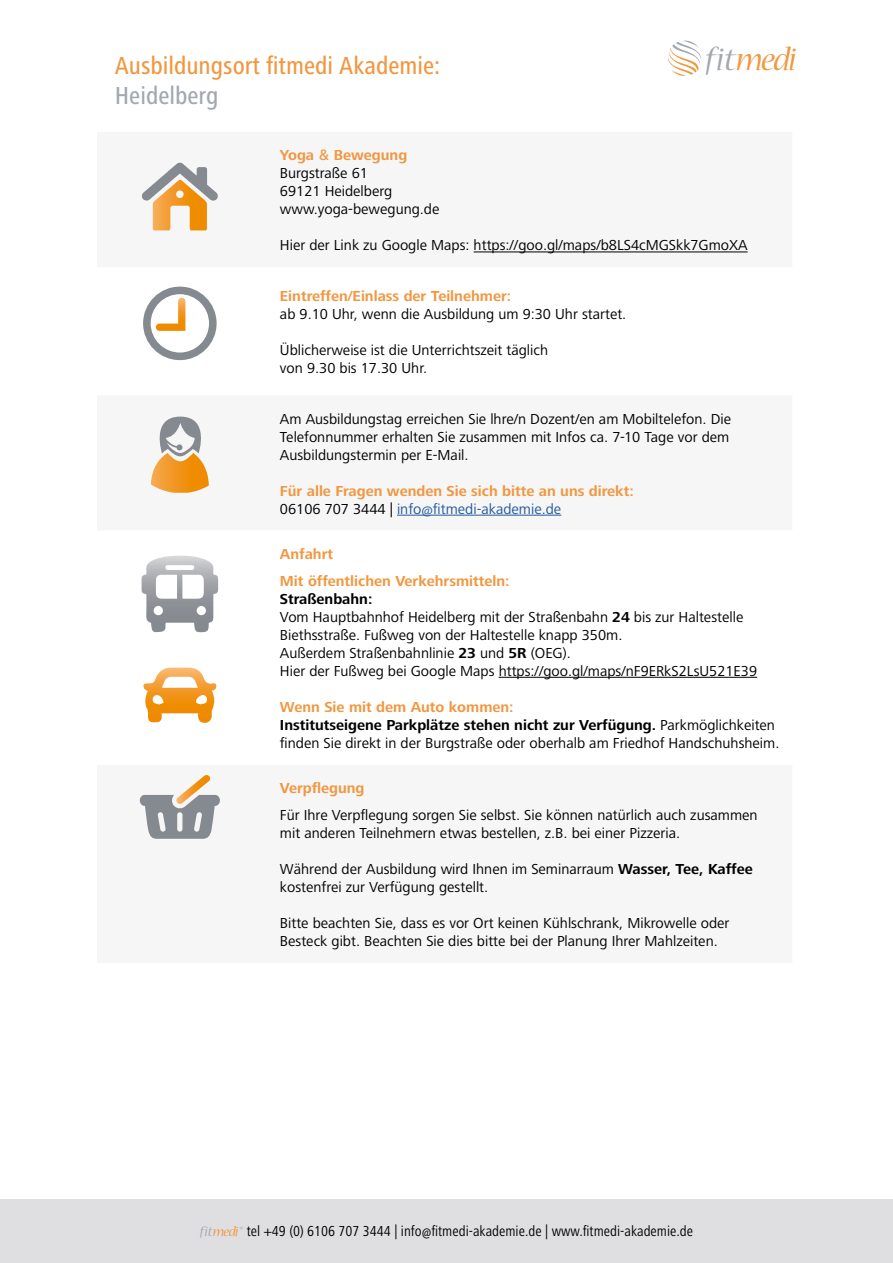
<style>
.page{position:relative;width:893px;height:1263px;background:#fff}
.page>*{position:absolute;margin:0;border:0;box-sizing:border-box;transform-origin:0 0}
.t1{font:italic 35.4px "Nueva Std";letter-spacing:-.05em;color:#f19740}
.t2{font:500 condensed 25.5px "Frutiger Next LT";color:#f19740}
.t3{font:500 condensed 25.5px "Frutiger Next LT";color:#a3a7af}
.t4{font:15px/18px "Frutiger Next LT";color:#000}
.t5{font:700 15px/18px "Frutiger Next LT";color:#f19740}
.t6{font:condensed 15px "Frutiger Next LT";color:#000}
.s1{color:#a3a7af}
.s2{font-weight:700;color:#f19740}
.s3{font-family:"Frutiger";color:#f19740}
.s4{font-weight:400;color:#000}
.s5{font-weight:400;color:#22599b}
.s6{font-weight:700}
.s7{font-family:"Nueva Std";font-style:italic;font-stretch:normal;color:#a3a7af}
.s8{font-family:"Nueva Std";font-style:italic;font-stretch:normal;color:#f19740}
</style>
<div class="page">
<div style="left:0;top:1199px;width:893px;height:64px;background:#dfdfe2"></div>
<svg style="left:668px;top:41px;width:33px;height:35px"></svg>
<hr style="left:474px;top:252px;width:274px;height:1px;background:#000">
<hr style="left:397px;top:515px;width:164px;height:1px;background:#22599b">
<hr style="left:499px;top:677px;width:258px;height:1px;background:#000">
<svg style="left:141px;top:162px;width:77px;height:68px"></svg>
<svg style="left:140px;top:775px;width:80px;height:64px"></svg>
<svg style="left:142px;top:556px;width:76px;height:76px"></svg>
<svg style="left:143px;top:668px;width:73px;height:55px"></svg>
<svg style="left:150px;top:417px;width:59px;height:76px"></svg>
<svg style="left:143px;top:287px;width:74px;height:73px"></svg>
<h2 class="t2" style="left:115px;top:51px;width:327px">Ausbildungsort fitmedi Akademie:</h2>
<h2 class="t3" style="left:115px;top:82px;width:105px">Heidelberg</h2>
<h1 class="t1" style="left:705px;top:43px;width:92px"><span class="s1">f it</span>medi</h1>
<p class="t4" style="left:280px;top:146px;width:161px"><span class="s2">Yoga</span> <span class="s3">&amp;</span> <span class="s2">Bewegung<br></span>Burgstraße 61<br>69121 Heidelberg www.yoga-bewegung.de</p>
<p class="t4" style="left:280px;top:236px;width:469px">Hier der Link zu Google Maps: https://goo.gl/maps/b8LS4cMGSkk7GmoXA</p>
<p class="t5" style="left:280px;top:287px;width:233px">Eintreffen/Einlass der Teilnehmer:</p>
<p class="t4" style="left:280px;top:305px;width:348px">ab 9.10 Uhr, wenn die Ausbildung um 9:30 Uhr startet.</p>
<p class="t4" style="left:280px;top:341px;width:270px">Üblicherweise ist die Unterrichtszeit täglich von 9.30 bis 17.30 Uhr.</p>
<p class="t4" style="left:280px;top:410px;width:453px;text-align:justify">Am Ausbildungstag erreichen Sie lhre/n Dozent/en am Mobiltelefon. Die Telefonnummer erhalten Sie zusammen mit Infos ca. 7-10 Tage vor dem Ausbildungstermin per E-Mail.</p>
<p class="t5" style="left:280px;top:482px;width:355px">Für alle Fragen wenden Sie sich bitte an uns direkt:<br><span class="s4">06106 707 3444 |</span> <span class="s5">info@fitmedi-akademie.de</span></p>
<p class="t5" style="left:280px;top:541px;width:231px;line-height:26.5px">Anfahrt<br>Mit öffentlichen Verkehrsmitteln:</p>
<p class="t4" style="left:280px;top:590px;width:479px"><span class="s6">Straßenbahn:<br></span>Vom Hauptbahnhof Heidelberg mit der Straßenbahn <span class="s6">24</span> bis zur Haltestelle Biethsstraße. Fußweg von der Haltestelle knapp 350m.<br>Außerdem Straßenbahnlinie <span class="s6">23</span> und <span class="s6">5R</span> (OEG).<br>Hier der Fußweg bei Google Maps https://goo.gl/maps/nF9ERkS2LsU521E39</p>
<p class="t4" style="left:280px;top:698px;width:501px"><span class="s2">Wenn Sie mit dem Auto kommen:<br></span><span class="s6">Institutseigene Parkplätze stehen nicht zur Verfügung.</span> Parkmöglichkeiten finden Sie direkt in der Burgstraße oder oberhalb am Friedhof Handschuhsheim.</p>
<p class="t5" style="left:280px;top:779px;width:86px">Verpflegung</p>
<p class="t4" style="left:280px;top:806px;width:479px">Für Ihre Verpflegung sorgen Sie selbst. Sie können natürlich auch zusammen mit anderen Teilnehmern etwas bestellen, z.B. bei einer Pizzeria.</p>
<p class="t4" style="left:280px;top:860px;width:474px">Während der Ausbildung wird Ihnen im Seminarraum <span class="s6">Wasser, Tee, Kaffee </span>kostenfrei zur Verfügung gestellt.</p>
<p class="t4" style="left:280px;top:914px;width:451px">Bitte beachten Sie, dass es vor Ort keinen Kühlschrank, Mikrowelle oder<br>Besteck gibt. Beachten Sie dies bitte bei der Planung Ihrer Mahlzeiten.</p>
<p class="t6" style="left:200px;top:1223px;width:495px"><span class="s7">f it</span><span class="s8">medi</span> <span class="s7">®</span> tel +49 (0) 6106 707 3444 | info@fitmedi-akademie.de | www.fitmedi-akademie.de</p>
</div>
